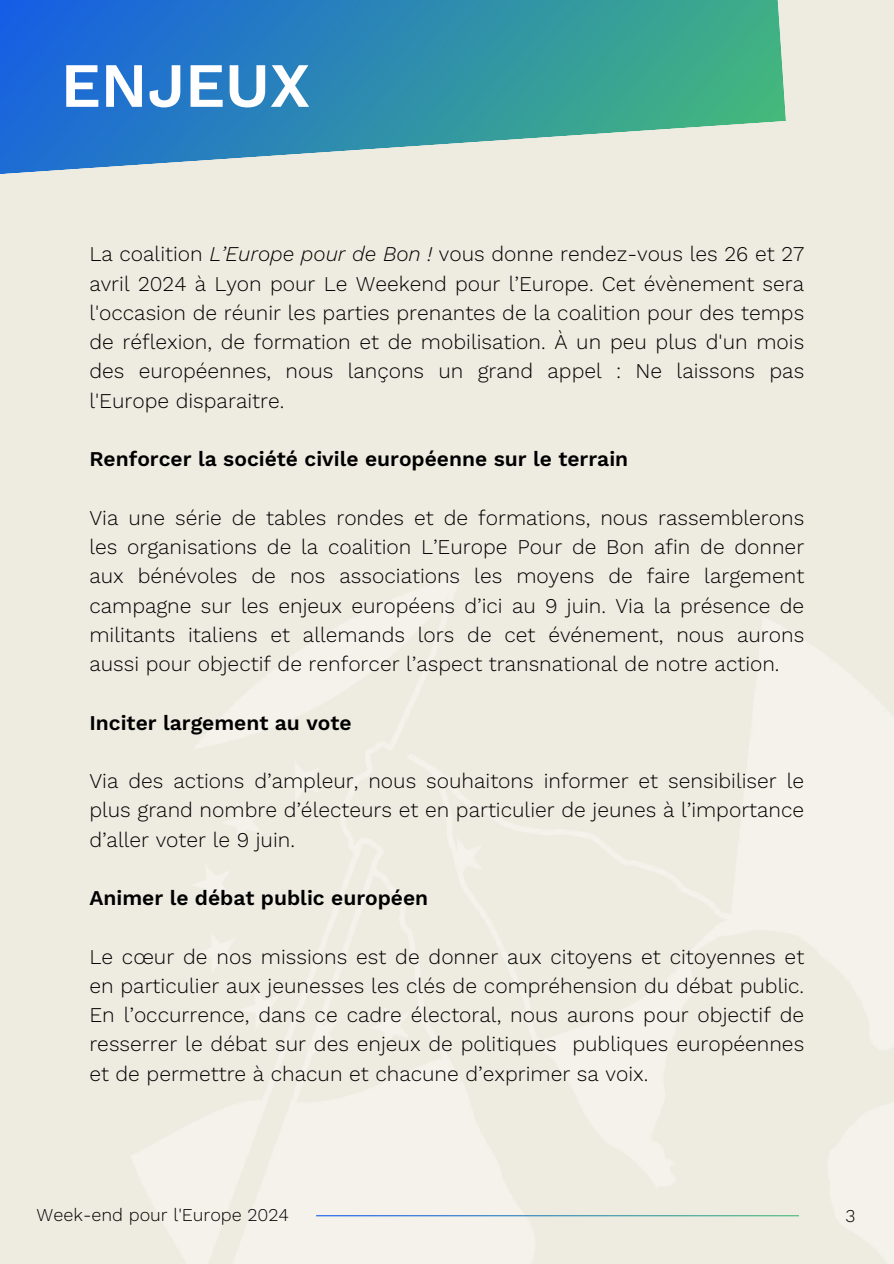
<style>
.page{position:relative;width:894px;height:1264px;background:#fff}
.page>*{position:absolute;margin:0;border:0;box-sizing:border-box;transform-origin:0 0}
.t1{font:600 63px "Work Sans";color:#fff}
.t2{font:300 21px/29.2px "Work Sans";color:#000;text-align:justify}
.t3{font:600 21px "Work Sans";color:#000}
.t4{font:300 18px "Work Sans";color:#000}
.s1{font-style:italic}
</style>
<div class="page">
<div style="left:0;top:0;width:893px;height:1263px;background:#eeece1"></div>
<svg style="left:0;top:0;width:785px;height:174px"></svg>
<hr style="left:316px;top:1215px;width:482px;height:1px;background:#fff">
<h1 class="t1" style="left:61px;top:48px;width:251px">ENJEUX</h1>
<p class="t2" style="left:89px;top:239px;width:716px">La coalition <span class="s1">L’Europe pour de Bon !</span> vous donne rendez-vous les 26 et 27 avril 2024 à Lyon pour Le Weekend pour l’Europe. Cet évènement sera l'occasion de réunir les parties prenantes de la coalition pour des temps de réflexion, de formation et de mobilisation. À un peu plus d'un mois des européennes, nous lançons un grand appel : Ne laissons pas l'Europe disparaitre.</p>
<p class="t3" style="left:89px;top:446px;width:540px">Renforcer la société civile européenne sur le terrain</p>
<p class="t2" style="left:89px;top:503px;width:716px">Via une série de tables rondes et de formations, nous rassemblerons les organisations de la coalition L’Europe Pour de Bon afin de donner aux bénévoles de nos associations les moyens de faire largement campagne sur les enjeux européens d’ici au 9 juin. Via la présence de militants italiens et allemands lors de cet événement, nous aurons aussi pour objectif de renforcer l’aspect transnational de notre action.</p>
<p class="t3" style="left:89px;top:710px;width:264px">Inciter largement au vote</p>
<p class="t2" style="left:89px;top:766px;width:716px">Via des actions d’ampleur, nous souhaitons informer et sensibiliser le plus grand nombre d’électeurs et en particulier de jeunes à l’importance d’aller voter le 9 juin.</p>
<p class="t3" style="left:89px;top:885px;width:340px">Animer le débat public européen</p>
<p class="t2" style="left:89px;top:941px;width:716px">Le cœur de nos missions est de donner aux citoyens et citoyennes et en particulier aux jeunesses les clés de compréhension du débat public.<br>En l’occurrence, dans ce cadre électoral, nous aurons pour objectif de resserrer le débat sur des enjeux de politiques publiques européennes et de permettre à chacun et chacune d’exprimer sa voix.</p>
<p class="t4" style="left:37px;top:1204px;width:254px">Week-end pour l'Europe 2024</p>
<p class="t4" style="left:845px;top:1205px;width:11px">3</p>
</div>
